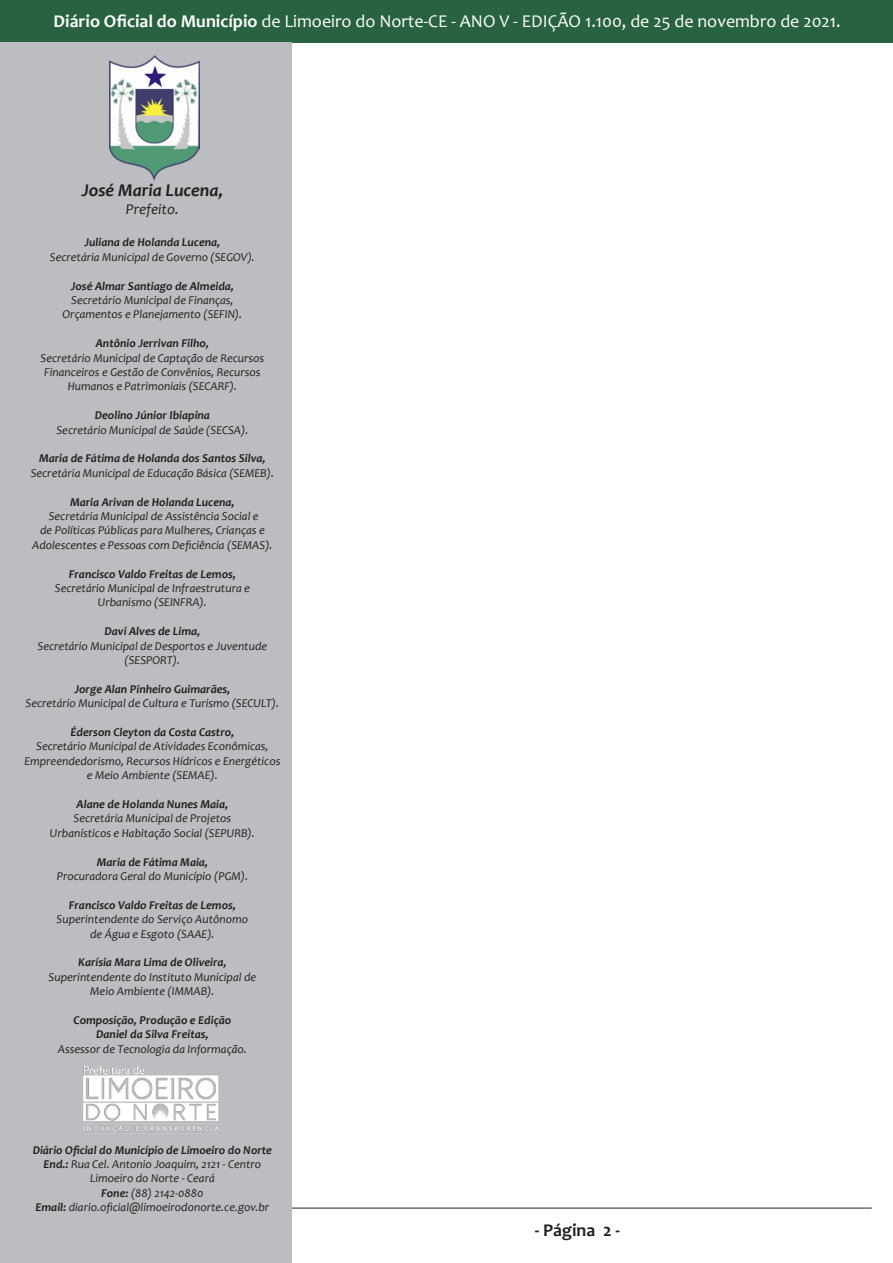
<style>
.page{position:relative;width:893px;height:1263px;background:#fff}
.page>*{position:absolute;margin:0;border:0;box-sizing:border-box;transform-origin:0 0}
.t1{font:18px "Candara";color:#fff}
.t2{font:italic 700 18px "Candara";color:#231f20}
.t3{font:700 18px "Candara";color:#231f20}
.t4{font:italic 15px "Candara";color:#231f20}
.t5{font:italic 12px/14.4px "Candara";color:#231f20;text-align:center}
.t6{font:italic 700 12px "Candara";color:#231f20}
.s1{font-weight:700}
</style>
<div class="page">
<div style="left:1px;top:0;width:892px;height:42px;background:#286240"></div>
<hr style="left:21px;top:1208px;width:851px;height:1px;background:#231f20">
<div style="left:0;top:42px;width:291px;height:1221px;background:#bcbdc0"></div>
<img style="left:109px;top:55px;width:90px;height:125px">
<img style="left:83px;top:1065px;width:136px;height:69px">
<h1 class="t1" style="left:54px;top:10px;width:789px"><span class="s1">Diário Oficial do Município</span> de Limoeiro do Norte-CE - ANO V - EDIÇÃO 1.100, de 25 de novembro de 2021.</h1>
<p class="t2" style="left:82px;top:179px;width:143px">José Maria Lucena,</p>
<p class="t4" style="left:126px;top:200px;width:55px">Prefeito.</p>
<p class="t6" style="left:84px;top:235px;width:137px">Juliana de Holanda Lucena,</p>
<p class="t5" style="left:50px;top:249px;width:207px">Secretária Municipal de Governo (SEGOV).</p>
<p class="t6" style="left:71px;top:278px;width:165px">José Almar Santiago de Almeida,</p>
<p class="t5" style="left:71px;top:293px;width:164px">Secretário Municipal de Finanças,</p>
<p class="t5" style="left:63px;top:307px;width:181px">Orçamentos e Planejamento (SEFIN).</p>
<p class="t6" style="left:96px;top:336px;width:115px">Antônio Jerrivan Filho,</p>
<p class="t5" style="left:41px;top:350px;width:225px">Secretário Municipal de Captação de Recursos</p>
<p class="t5" style="left:44px;top:365px;width:218px">Financeiros e Gestão de Convênios, Recursos</p>
<p class="t5" style="left:68px;top:379px;width:171px">Humanos e Patrimoniais (SECARF).</p>
<p class="t6" style="left:95px;top:408px;width:117px">Deolino Júnior Ibiapina</p>
<p class="t5" style="left:56px;top:422px;width:193px">Secretário Municipal de Saúde (SECSA).</p>
<p class="t6" style="left:39px;top:451px;width:228px">Maria de Fátima de Holanda dos Santos Silva,</p>
<p class="t5" style="left:31px;top:465px;width:245px">Secretária Municipal de Educação Básica (SEMEB).</p>
<p class="t6" style="left:70px;top:494px;width:166px">Maria Arivan de Holanda Lucena,</p>
<p class="t5" style="left:49px;top:509px;width:211px">Secretária Municipal de Assistência Social e</p>
<p class="t5" style="left:40px;top:523px;width:226px">de Políticas Públicas para Mulheres, Crianças e</p>
<p class="t5" style="left:32px;top:537px;width:242px">Adolescentes e Pessoas com Deficiência (SEMAS).</p>
<p class="t6" style="left:69px;top:566px;width:169px">Francisco Valdo Freitas de Lemos,</p>
<p class="t5" style="left:55px;top:581px;width:197px">Secretário Municipal de Infraestrutura e</p>
<p class="t5" style="left:98px;top:595px;width:110px">Urbanismo (SEINFRA).</p>
<p class="t6" style="left:105px;top:624px;width:97px">Davi Alves de Lima,</p>
<p class="t5" style="left:38px;top:638px;width:231px">Secretário Municipal de Desportos e Juventude (SESPORT).</p>
<p class="t6" style="left:74px;top:681px;width:157px">Jorge Alan Pinheiro Guimarães,</p>
<p class="t5" style="left:26px;top:696px;width:255px">Secretário Municipal de Cultura e Turismo (SECULT).</p>
<p class="t6" style="left:70px;top:724px;width:165px">Éderson Cleyton da Costa Castro,</p>
<p class="t5" style="left:24px;top:739px;width:257px">Secretário Municipal de Atividades Econômicas,<br>Empreendedorismo, Recursos Hídricos e Energéticos e Meio Ambiente (SEMAE).</p>
<p class="t6" style="left:77px;top:796px;width:153px">Alane de Holanda Nunes Maia,</p>
<p class="t5" style="left:74px;top:811px;width:159px">Secretária Municipal de Projetos</p>
<p class="t5" style="left:50px;top:825px;width:206px">Urbanísticos e Habitação Social (SEPURB).</p>
<p class="t6" style="left:97px;top:854px;width:113px">Maria de Fátima Maia,</p>
<p class="t5" style="left:57px;top:869px;width:193px">Procuradora Geral do Município (PGM).</p>
<p class="t6" style="left:69px;top:897px;width:169px">Francisco Valdo Freitas de Lemos,</p>
<p class="t5" style="left:57px;top:912px;width:193px">Superintendente do Serviço Autônomo de Água e Esgoto (SAAE).</p>
<p class="t6" style="left:78px;top:955px;width:150px">Karísia Mara Lima de Oliveira,</p>
<p class="t5" style="left:49px;top:969px;width:209px">Superintendente do Instituto Municipal de<br>Meio Ambiente (IMMAB).</p>
<p class="t6" style="left:74px;top:1012px;width:159px">Composição, Produção e Edição</p>
<p class="t6" style="left:96px;top:1027px;width:114px">Daniel da Silva Freitas,</p>
<p class="t5" style="left:58px;top:1041px;width:190px">Assessor de Tecnologia da Informação.</p>
<p class="t6" style="left:33px;top:1142px;width:241px">Diário Oficial do Município de Limoeiro do Norte</p>
<p class="t5" style="left:44px;top:1157px;width:219px"><span class="s1">End.:</span> Rua Cel. Antonio Joaquim, 2121 - Centro</p>
<p class="t5" style="left:90px;top:1171px;width:126px">Limoeiro do Norte - Ceará</p>
<p class="t5" style="left:101px;top:1185px;width:104px"><span class="s1">Fone:</span> (88) 2142-0880</p>
<p class="t5" style="left:35px;top:1200px;width:235px"><span class="s1">Email:</span> diario.oficial@limoeirodonorte.ce.gov.br</p>
<h1 class="t3" style="left:535px;top:1219px;width:87px">- Página 2 -</h1>
</div>
